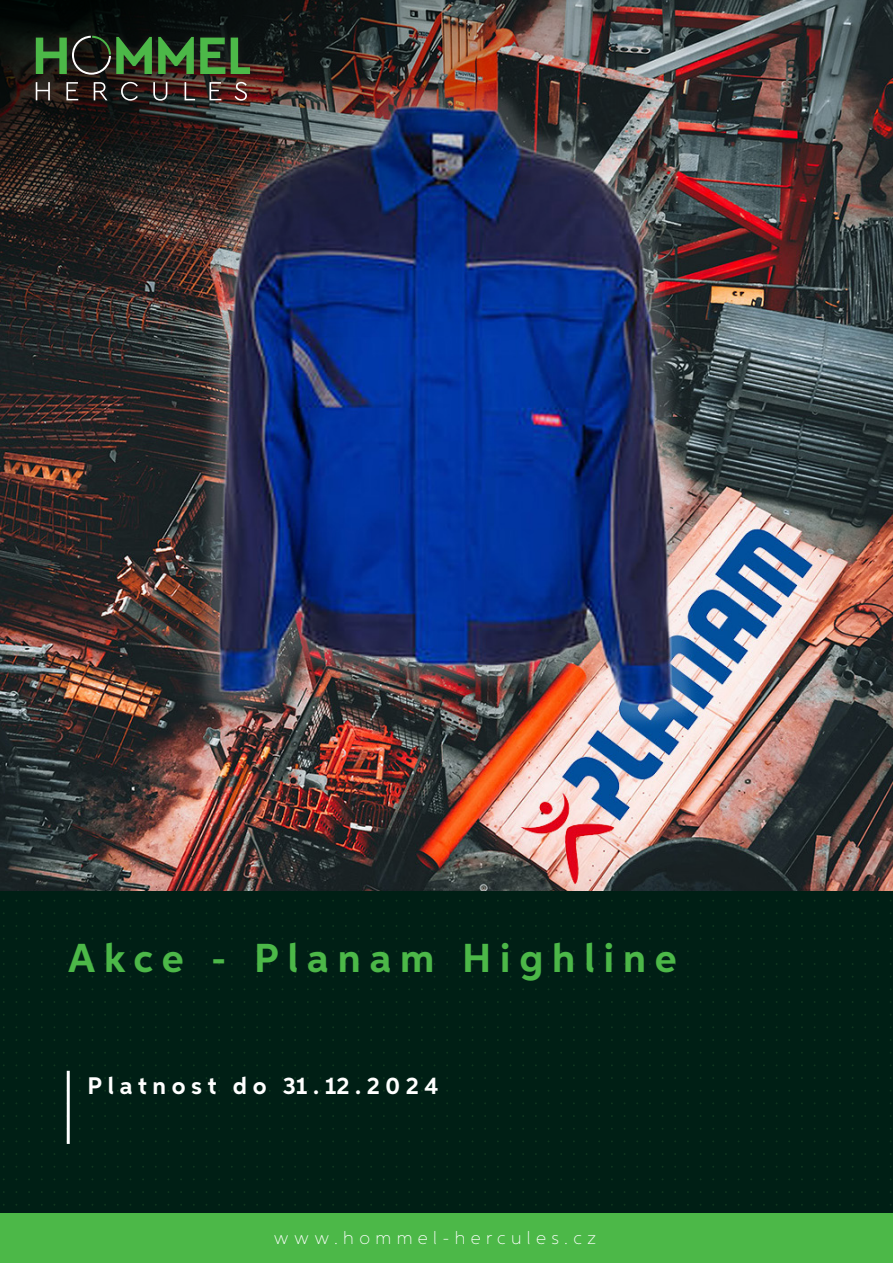
<style>
.page{position:relative;width:893px;height:1263px;background:#fff}
.page>*{position:absolute;margin:0;border:0;box-sizing:border-box;transform-origin:0 0}
.t1{font:700 40.5px "Aspira";letter-spacing:.22em;color:#4cb848}
.t2{font:700 24px "Aspira";color:#fff}
.t3{font:100 18px "Aspira";letter-spacing:.3em;color:#fff}
</style>
<div class="page">
<img style="left:0;top:338px;width:893px;height:554px">
<img style="left:0;top:0;width:893px;height:338px">
<div style="left:27px;top:28px;width:231px;height:80px;background:#231f20;opacity:.75"></div>
<svg style="left:36px;top:38px;width:31px;height:36px"></svg>
<svg style="left:116px;top:37px;width:36px;height:37px"></svg>
<svg style="left:158px;top:37px;width:36px;height:37px"></svg>
<svg style="left:200px;top:38px;width:25px;height:36px"></svg>
<svg style="left:231px;top:38px;width:19px;height:36px"></svg>
<svg style="left:72px;top:36px;width:39px;height:39px;background:#33342d"></svg>
<svg style="left:36px;top:82px;width:14px;height:18px"></svg>
<svg style="left:66px;top:82px;width:12px;height:18px"></svg>
<svg style="left:94px;top:82px;width:14px;height:18px"></svg>
<svg style="left:121px;top:82px;width:17px;height:19px"></svg>
<svg style="left:153px;top:82px;width:14px;height:19px"></svg>
<svg style="left:185px;top:82px;width:10px;height:18px"></svg>
<svg style="left:209px;top:82px;width:12px;height:18px"></svg>
<svg style="left:235px;top:82px;width:12px;height:19px"></svg>
<div style="left:0;top:892px;width:893px;height:371px;background:#001f15"></div>
<div style="left:0;top:1213px;width:893px;height:50px;background:#4cb848"></div>
<hr style="left:67px;top:1071px;width:3px;height:73px;background:#fff">
<p class="t1" style="left:68px;top:933px;width:610px">Akce - Planam Highline</p>
<p class="t2" style="left:88px;top:1071px;width:352px">P l a t n o s t d o 31 . 12 . 2 0 2 4</p>
<p class="t3" style="left:274px;top:1227px;width:324px">www.hommel-hercules.cz</p>
</div>
